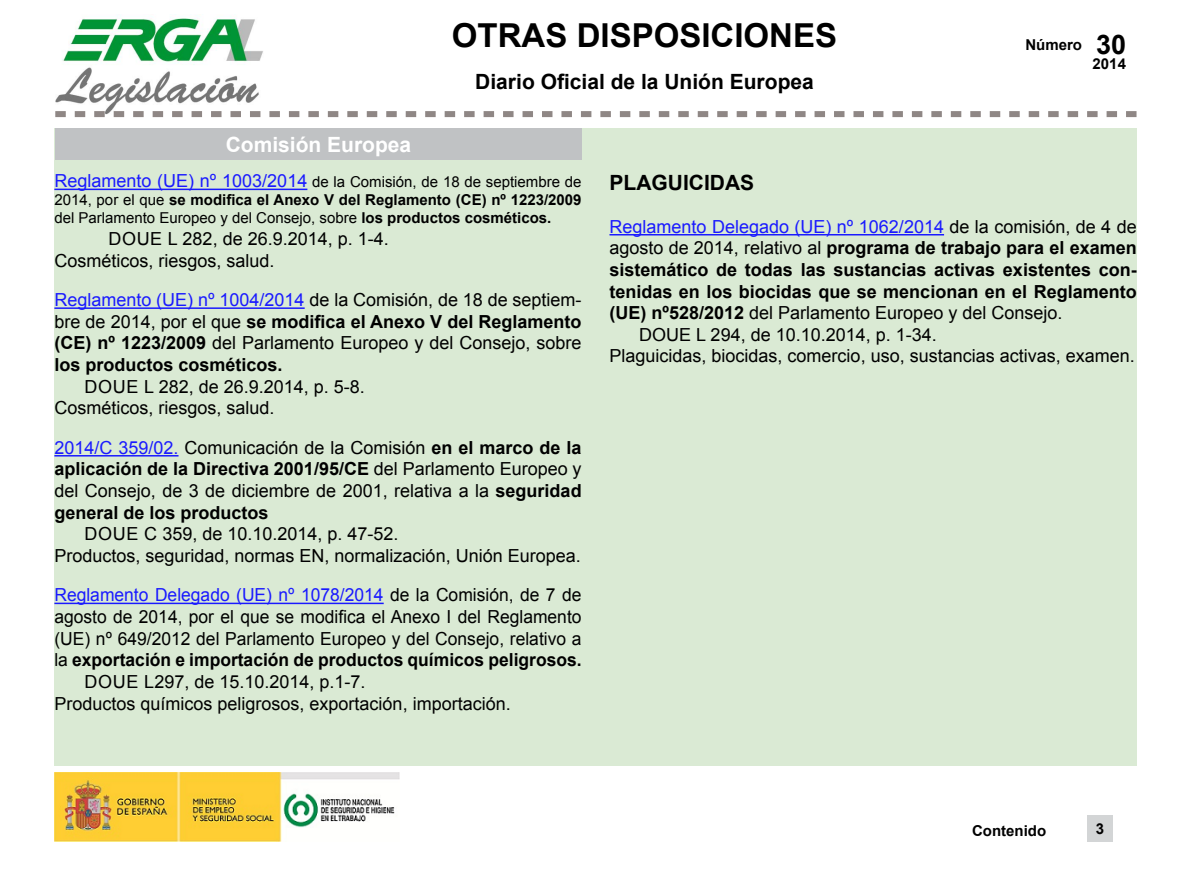
<style>
.page{position:relative;width:1191px;height:893px;background:#fff}
.page>*{position:absolute;margin:0;border:0;box-sizing:border-box;transform-origin:0 0}
.t1{font:700 33px "Arial";color:#000}
.t2{font:700 27px "Arial";color:#000}
.t3{font:700 21px "Arial";color:#000}
.t4{font:700 21px "Arial";color:#fff}
.t5{font:18px/21.6px "Arial";color:#000}
.t6{font:700 18px "Arial";color:#000}
.t7{font:18px "Arial";color:#1a1aff}
.t8{font:15px/18px "Arial";color:#000;text-align:justify}
.t9{font:700 15px "Arial";color:#000}
.s1{font-size:18px;color:#1a1aff}
.s2{font-weight:700}
.s3{color:#1a1aff}
.s4{color:#000}
.s5{font-weight:400}
</style>
<div class="page">
<div style="left:54px;top:128px;width:1082px;height:637px;background:#daead4"></div>
<img style="left:55px;top:16px;width:208px;height:95px">
<img style="left:54px;top:772px;width:346px;height:70px">
<svg style="left:55px;top:111px;width:1081px;height:6px"></svg>
<div style="left:1087px;top:815px;width:26px;height:26px;background:#d3d5d6"></div>
<div style="left:55px;top:128px;width:526px;height:31px;background:#c0c2c4"></div>
<hr style="left:54px;top:189px;width:253px;height:1px;background:#1a1aff">
<hr style="left:54px;top:307px;width:251px;height:2px;background:#1a1aff">
<hr style="left:54px;top:455px;width:124px;height:1px;background:#1a1aff">
<hr style="left:54px;top:603px;width:330px;height:1px;background:#1a1aff">
<hr style="left:609px;top:234px;width:335px;height:1px;background:#1a1aff">
<h1 class="t1" style="left:452px;top:12px;width:387px">OTRAS DISPOSICIONES</h1>
<h2 class="t2" style="left:1096px;top:25px;width:32px">30</h2>
<p class="t3" style="left:475px;top:67px;width:340px">Diario Oficial de la Unión Europea</p>
<p class="t9" style="left:1025px;top:34px;width:58px">Número</p>
<p class="t9" style="left:1092px;top:53px;width:35px">2014</p>
<p class="t4" style="left:226px;top:129px;width:187px">Comisión Europea</p>
<p class="t8" style="left:54px;top:173px;width:529px"><span class="s1">Reglamento (UE) nº 1003/2014</span> de la Comisión, de 18 de septiembre de 2014, por el que <span class="s2">se modifica el Anexo V del Reglamento (CE) nº 1223/2009 </span>del Parlamento Europeo y del Consejo, sobre <span class="s2">los productos cosméticos.</span></p>
<p class="t5" style="left:54px;top:228px;width:336px;text-indent:54px">DOUE L 282, de 26.9.2014, p. 1-4.<br>Cosméticos, riesgos, salud.</p>
<p class="t5" style="left:54px;top:289px;width:529px;text-align:justify"><span class="s3">Reglamento (UE) nº 1004/2014</span> de la Comisión, de 18 de septiem&shy;bre de 2014, por el que <span class="s2">se modifica el Anexo V del Reglamento (CE) nº 1223/2009</span> del Parlamento Europeo y del Consejo, sobre <span class="s2">los productos cosméticos.</span></p>
<p class="t5" style="left:54px;top:375px;width:312px;text-indent:30px">DOUE L 282, de 26.9.2014, p. 5-8.<br>Cosméticos, riesgos, salud.</p>
<p class="t5" style="left:54px;top:437px;width:529px;text-align:justify"><span class="s3">2014/C 359/02.</span> Comunicación de la Comisión <span class="s2">en el marco de la aplicación de la Directiva 2001/95/CE</span> del Parlamento Europeo y del Consejo, de 3 de diciembre de 2001, relativa a la <span class="s2">seguridad general de los productos</span></p>
<p class="t5" style="left:54px;top:523px;width:528px;text-indent:30px">DOUE C 359, de 10.10.2014, p. 47-52.<br>Productos, seguridad, normas EN, normalización, Unión Europea.</p>
<p class="t7" style="left:54px;top:583px;width:528px">Reglamento Delegado (UE) nº 1078/2014 <span class="s4">de la Comisión, de 7 de</span></p>
<p class="t5" style="left:54px;top:606px;width:528px">agosto de 2014, por el que se modifica el Anexo I del Reglamento</p>
<p class="t5" style="left:54px;top:627px;width:528px">(UE) nº 649/2012 del Parlamento Europeo y del Consejo, relativo a</p>
<p class="t6" style="left:54px;top:647px;width:529px"><span class="s5">la</span> exportación e importación de productos químicos peligrosos.</p>
<p class="t5" style="left:84px;top:671px;width:283px">DOUE L297, de 15.10.2014, p.1-7.</p>
<p class="t5" style="left:54px;top:692px;width:458px">Productos químicos peligrosos, exportación, importación.</p>
<p class="t3" style="left:609px;top:167px;width:146px">PLAGUICIDAS</p>
<p class="t7" style="left:609px;top:214px;width:529px">Reglamento Delegado (UE) nº 1062/2014 <span class="s4">de la comisión, de 4 de</span></p>
<p class="t6" style="left:609px;top:235px;width:529px"><span class="s5">agosto de 2014, relativo al</span> programa de trabajo para el examen</p>
<p class="t6" style="left:609px;top:257px;width:529px">sistemático de todas las sustancias activas existentes con-</p>
<p class="t6" style="left:609px;top:279px;width:529px">tenidas en los biocidas que se mencionan en el Reglamento</p>
<p class="t5" style="left:609px;top:302px;width:454px"><span class="s2">(UE) nº528/2012</span> del Parlamento Europeo y del Consejo.</p>
<p class="t5" style="left:639px;top:324px;width:299px">DOUE L 294, de 10.10.2014, p. 1-34.</p>
<p class="t5" style="left:609px;top:345px;width:527px">Plaguicidas, biocidas, comercio, uso, sustancias activas, examen.</p>
<p class="t9" style="left:972px;top:820px;width:76px">Contenido</p>
<p class="t9" style="left:1096px;top:818px;width:10px">3</p>
</div>
